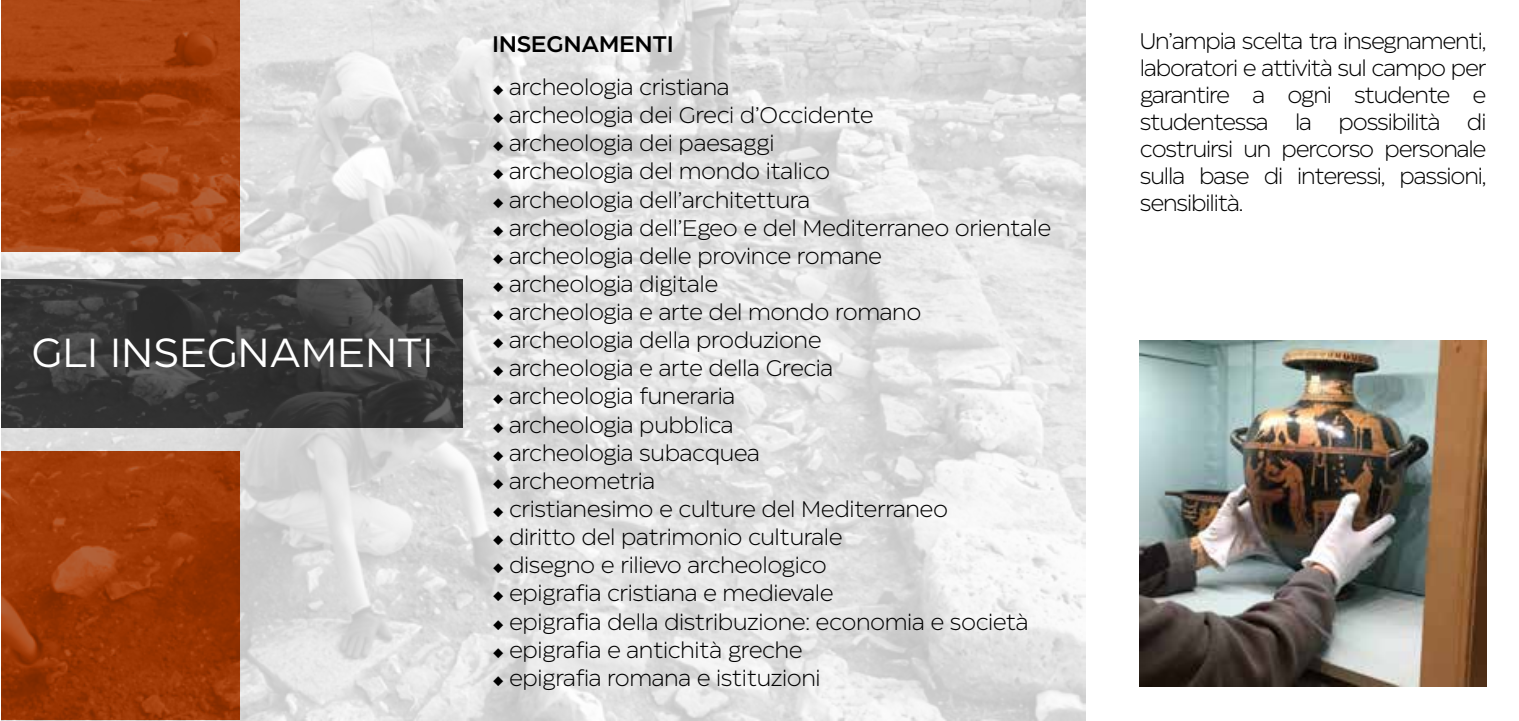
<style>
.page{position:relative;width:1519px;height:721px;background:#fff}
.page>*{position:absolute;margin:0;border:0;box-sizing:border-box;transform-origin:0 0}
.t1{font:40.5px "Eastman Trial";color:#fff}
.t2{font:300 22.5px/27px "Eastman Trial";letter-spacing:-.02em;color:#000;text-align:justify}
.t3{font:500 22.5px "Eastman Trial";letter-spacing:-.02em;color:#000}
.s1{font-size:18px}
</style>
<div class="page">
<img style="left:2px;top:0;width:1083px;height:720px">
<svg style="left:2px;top:0;width:238px;height:252px;background:#a6410f"></svg>
<svg style="left:2px;top:451px;width:238px;height:268px;background:#9b3806"></svg>
<svg style="left:2px;top:279px;width:461px;height:148px;background:#373737"></svg>
<img style="left:1140px;top:340px;width:346px;height:347px">
<h1 class="t1" style="left:31px;top:323px;width:404px">GLI INSEGNAMENTI</h1>
<p class="t3" style="left:492px;top:27px;width:183px">INSEGNAMENTI</p>
<p class="t2" style="left:492px;top:71px;width:239px"><span class="s1">◆</span> archeologia cristiana</p>
<p class="t2" style="left:492px;top:100px;width:383px"><span class="s1">◆</span> archeologia dei Greci d’Occidente</p>
<p class="t2" style="left:492px;top:128px;width:284px"><span class="s1">◆</span> archeologia dei paesaggi</p>
<p class="t2" style="left:492px;top:156px;width:339px"><span class="s1">◆</span> archeologia del mondo italico</p>
<p class="t2" style="left:492px;top:184px;width:320px"><span class="s1">◆</span> archeologia dell’architettura</p>
<p class="t2" style="left:492px;top:212px;width:561px"><span class="s1">◆</span> archeologia dell’Egeo e del Mediterraneo orientale</p>
<p class="t2" style="left:492px;top:240px;width:391px"><span class="s1">◆</span> archeologia delle province romane</p>
<p class="t2" style="left:492px;top:268px;width:228px"><span class="s1">◆</span> archeologia digitale</p>
<p class="t2" style="left:492px;top:296px;width:431px"><span class="s1">◆</span> archeologia e arte del mondo romano</p>
<p class="t2" style="left:492px;top:325px;width:331px"><span class="s1">◆</span> archeologia della produzione</p>
<p class="t2" style="left:492px;top:353px;width:343px"><span class="s1">◆</span> archeologia e arte della Grecia</p>
<p class="t2" style="left:492px;top:381px;width:245px"><span class="s1">◆</span> archeologia funeraria</p>
<p class="t2" style="left:492px;top:409px;width:243px"><span class="s1">◆</span> archeologia pubblica</p>
<p class="t2" style="left:492px;top:437px;width:269px"><span class="s1">◆</span> archeologia subacquea</p>
<p class="t2" style="left:492px;top:465px;width:164px"><span class="s1">◆</span> archeometria</p>
<p class="t2" style="left:492px;top:493px;width:457px"><span class="s1">◆</span> cristianesimo e culture del Mediterraneo</p>
<p class="t2" style="left:492px;top:521px;width:352px"><span class="s1">◆</span> diritto del patrimonio culturale</p>
<p class="t2" style="left:492px;top:550px;width:336px"><span class="s1">◆</span> disegno e rilievo archeologico</p>
<p class="t2" style="left:492px;top:578px;width:343px"><span class="s1">◆</span> epigrafia cristiana e medievale</p>
<p class="t2" style="left:492px;top:606px;width:538px"><span class="s1">◆</span> epigrafia della distribuzione: economia e società</p>
<p class="t2" style="left:492px;top:634px;width:312px"><span class="s1">◆</span> epigrafia e antichità greche</p>
<p class="t2" style="left:492px;top:662px;width:330px"><span class="s1">◆</span> epigrafia romana e istituzioni</p>
<p class="t2" style="left:1140px;top:26px;width:348px">Un’ampia scelta tra insegnamenti, laboratori e attività sul campo per garantire a ogni studente e studentessa la possibilità di costruirsi un percorso personale sulla base di interessi, passioni, sensibilità.</p>
</div>
